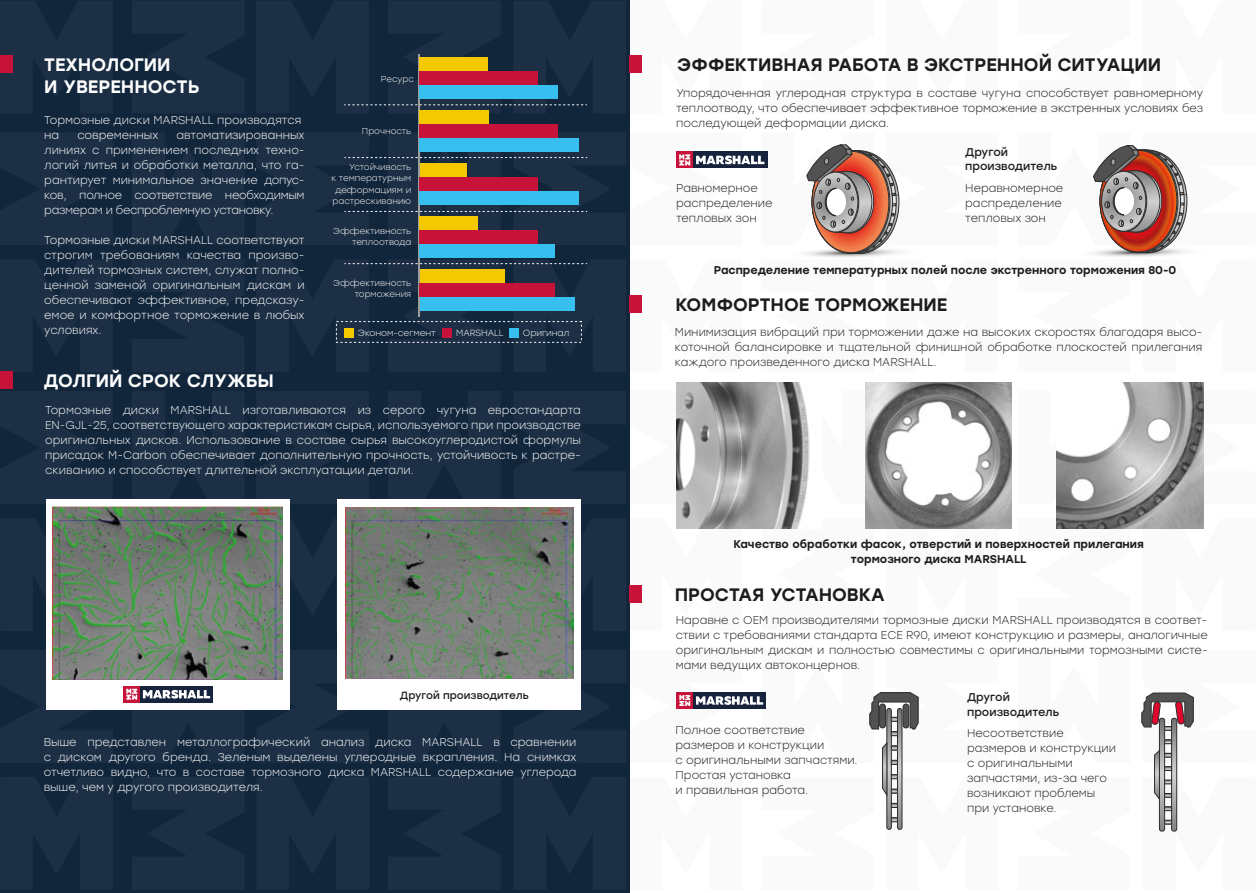
<style>
.page{position:relative;width:1259px;height:893px;background:#fff}
.page>*{position:absolute;margin:0;border:0;box-sizing:border-box;transform-origin:0 0}
.t1{font:500 18px "Stolzl";color:#1c1c1b}
.t2{font:500 18px/21.6px "Stolzl";color:#fff}
.t3{font:300 11.25px/15px "Stolzl";color:#fff;text-align:justify}
.t4{font:300 11.25px/15px "Stolzl";color:#1c1c1b}
.t5{font:500 11.25px/15px "Stolzl";color:#1c1c1b;text-align:center}
.t6{font:11.25px/15px "Stolzl";color:#1c1c1b}
.t7{font:10.5px "Stolzl";color:#1c1c1b}
.t8{font:300 9px "Stolzl";letter-spacing:-.01em;color:#fff}
.t9{font:300 8.55px/11.4px "Stolzl";color:#fff;text-align:right}
</style>
<div class="page">
<svg style="left:1203px;top:391px;width:1px;height:113px"></svg>
<svg style="left:886px;top:528px;width:112px;height:1px"></svg>
<div style="left:0;top:0;width:629px;height:893px;background:#11253b"></div>
<svg style="left:0;top:1px;width:112px;height:112px"></svg>
<svg style="left:132px;top:133px;width:112px;height:112px"></svg>
<svg style="left:1px;top:133px;width:111px;height:112px"></svg>
<svg style="left:132px;top:1px;width:112px;height:112px"></svg>
<svg style="left:0;top:260px;width:112px;height:112px"></svg>
<svg style="left:132px;top:391px;width:112px;height:108px"></svg>
<svg style="left:1px;top:391px;width:111px;height:112px"></svg>
<svg style="left:132px;top:260px;width:112px;height:112px"></svg>
<svg style="left:388px;top:391px;width:112px;height:108px"></svg>
<svg style="left:257px;top:391px;width:112px;height:113px"></svg>
<svg style="left:514px;top:391px;width:116px;height:113px"></svg>
<svg style="left:1px;top:519px;width:45px;height:112px"></svg>
<svg style="left:1px;top:650px;width:112px;height:112px"></svg>
<svg style="left:289px;top:518px;width:48px;height:113px"></svg>
<svg style="left:388px;top:709px;width:113px;height:53px"></svg>
<svg style="left:256px;top:650px;width:113px;height:112px"></svg>
<svg style="left:1px;top:777px;width:112px;height:112px"></svg>
<svg style="left:132px;top:777px;width:112px;height:112px"></svg>
<svg style="left:257px;top:777px;width:112px;height:112px"></svg>
<svg style="left:388px;top:777px;width:112px;height:112px"></svg>
<svg style="left:581px;top:518px;width:49px;height:113px"></svg>
<div style="left:0;top:56px;width:12px;height:17px;background:#c7133a"></div>
<hr style="left:418px;top:54px;width:2px;height:262px;background:#9d9d9c">
<div style="left:420px;top:110px;width:69px;height:14px;background:#f5c900"></div>
<div style="left:420px;top:124px;width:138px;height:14px;background:#c7133a"></div>
<svg style="left:257px;top:1px;width:385px;height:113px"></svg>
<div style="left:629px;top:585px;width:13px;height:18px;background:#c7133a"></div>
<div style="left:0;top:372px;width:12px;height:17px;background:#c7133a"></div>
<svg style="left:1092px;top:145px;width:96px;height:112px"></svg>
<img style="left:676px;top:382px;width:134px;height:147px">
<img style="left:865px;top:382px;width:146px;height:146px">
<img style="left:1056px;top:382px;width:147px;height:147px">
<svg style="left:513px;top:650px;width:406px;height:240px"></svg>
<svg style="left:1141px;top:692px;width:53px;height:140px"></svg>
<div style="left:629px;top:55px;width:13px;height:17px;background:#c7133a"></div>
<div style="left:46px;top:499px;width:243px;height:210px;background:#fff"></div>
<img style="left:53px;top:507px;width:229px;height:173px">
<svg style="left:257px;top:132px;width:643px;height:240px"></svg>
<div style="left:337px;top:499px;width:244px;height:210px;background:#fff"></div>
<img style="left:345px;top:507px;width:229px;height:172px">
<div style="left:123px;top:686px;width:17px;height:16px;background:#c7133a"></div>
<svg style="left:126px;top:650px;width:119px;height:112px"></svg>
<h1 class="t2" style="left:44px;top:53px;width:157px">ТЕХНОЛОГИИ<br>И УВЕРЕННОСТЬ</h1>
<p class="t3" style="left:44px;top:112px;width:259px">Тормозные диски MARSHALL производятся на</p>
<p class="t3" style="left:44px;top:127px;width:262px;text-indent:132px">автоматизированных линиях с применением последних техно&shy;логий литья и обработки металла, что га&shy;рантирует минимальное значение допус&shy;ков, полное соответствие необходимым размерам и беспроблемную установку.</p>
<p class="t3" style="left:44px;top:232px;width:262px">Тормозные диски MARSHALL соответствуют строгим требованиям качества произво&shy;дителей тормозных систем, служат полно&shy;ценной заменой оригинальным дискам и обеспечивают эффективное, предсказу&shy;емое и комфортное торможение в любых условиях.</p>
<p class="t3" style="left:77px;top:127px;width:82px">современных</p>
<p class="t9" style="left:381px;top:73px;width:34px">Ресурс</p>
<p class="t9" style="left:362px;top:125px;width:51px">Прочность</p>
<p class="t9" style="left:331px;top:161px;width:81px">Устойчивость<br>к температурным деформациям и растрескиванию</p>
<p class="t9" style="left:333px;top:225px;width:80px">Эффективность теплоотвода</p>
<p class="t9" style="left:333px;top:277px;width:80px">Эффективность торможения</p>
<p class="t8" style="left:358px;top:326px;width:79px">Эконом-сегмент</p>
<p class="t8" style="left:456px;top:326px;width:49px">MARSHALL</p>
<p class="t8" style="left:523px;top:326px;width:48px">Оригинал</p>
<h1 class="t2" style="left:44px;top:369px;width:231px">ДОЛГИЙ СРОК СЛУЖБЫ</h1>
<p class="t3" style="left:45px;top:402px;width:537px">Тормозные диски MARSHALL изготавливаются из серого чугуна евростандарта EN-GJL-25, соответствующего характеристикам сырья, используемого при производстве оригинальных дисков. Использование в составе сырья высокоуглеродистой формулы присадок M-Carbon обеспечивает дополнительную прочность, устойчивость к растре&shy;скиванию и способствует длительной эксплуатации детали.</p>
<p class="t7" style="left:400px;top:688px;width:131px">Другой производитель</p>
<p class="t3" style="left:44px;top:734px;width:534px">Выше представлен металлографический анализ диска MARSHALL в сравнении с диском другого бренда. Зеленым выделены углеродные вкрапления. На снимках отчетливо видно, что в составе тормозного диска MARSHALL содержание углерода выше, чем у другого производителя.</p>
<h1 class="t1" style="left:677px;top:52px;width:485px">ЭФФЕКТИВНАЯ РАБОТА В ЭКСТРЕННОЙ СИТУАЦИИ</h1>
<p class="t4" style="left:676px;top:85px;width:528px;text-align:justify">Упорядоченная углеродная структура в составе чугуна способствует равномерному теплоотводу, что обеспечивает эффективное торможение в экстренных условиях без последующей деформации диска.</p>
<p class="t6" style="left:965px;top:145px;width:94px;line-height:14.1px">Другой производитель</p>
<p class="t4" style="left:676px;top:180px;width:98px">Равномерное распределение тепловых зон</p>
<p class="t4" style="left:965px;top:180px;width:100px">Неравномерное распределение тепловых зон</p>
<p class="t5" style="left:714px;top:262px;width:464px">Распределение температурных полей после экстренного торможения 80-0</p>
<h1 class="t1" style="left:675px;top:291px;width:273px">КОМФОРТНОЕ ТОРМОЖЕНИЕ</h1>
<p class="t4" style="left:675px;top:324px;width:529px;text-align:justify">Минимизация вибраций при торможении даже на высоких скоростях благодаря высо&shy;коточной балансировке и тщательной финишной обработке плоскостей прилегания каждого произведенного диска MARSHALL.</p>
<p class="t5" style="left:733px;top:536px;width:412px">Качество обработки фасок, отверстий и поверхностей прилегания тормозного диска MARSHALL</p>
<h1 class="t1" style="left:675px;top:581px;width:212px">ПРОСТАЯ УСТАНОВКА</h1>
<p class="t4" style="left:676px;top:612px;width:533px;text-align:justify">Наравне с OEM производителями тормозные диски MARSHALL производятся в соответ&shy;ствии с требованиями стандарта ECE R90, имеют конструкцию и размеры, аналогичные оригинальным дискам и полностью совместимы с оригинальными тормозными систе&shy;мами ведущих автоконцернов.</p>
<p class="t6" style="left:967px;top:688px;width:94px">Другой производитель</p>
<p class="t4" style="left:675px;top:722px;width:184px">Полное соответствие размеров и конструкции<br>с оригинальными запчастями.<br>Простая установка<br>и правильная работа.</p>
<p class="t4" style="left:967px;top:725px;width:150px">Несоответствие размеров и конструкции с оригинальными запчастями, из-за чего возникают проблемы при установке.</p>
</div>
